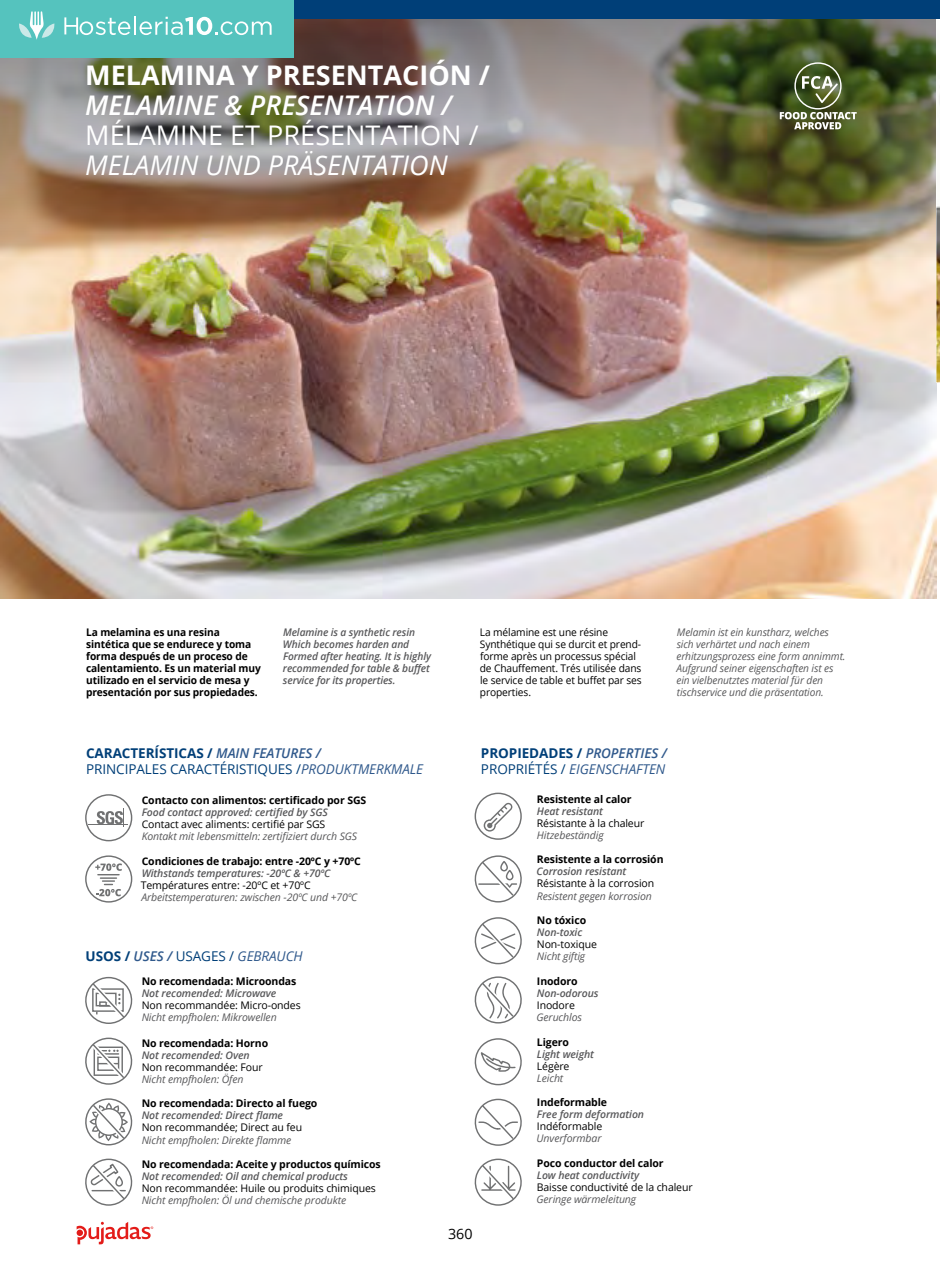
<style>
.page{position:relative;width:940px;height:1262px;background:#fff}
.page>*{position:absolute;margin:0;border:0;box-sizing:border-box;transform-origin:0 0}
.t1{font:27px "Open Sans";color:#fff}
.t2{font:700 27px "Open Sans";color:#fff}
.t3{font:italic 600 27px "Open Sans";color:#fff}
.t4{font:italic 27px "Open Sans";color:#fff}
.t5{font:14.25px "Open Sans";color:#000}
.t6{font:italic 13.5px/16.2px "Open Sans";letter-spacing:-.005em;color:#30598c}
.t7{font:13.5px/16.2px "Open Sans";letter-spacing:-.005em;color:#003f78}
.t8{font:italic 10.5px/12px "Open Sans";letter-spacing:-.01em;color:#58585a}
.t9{font:700 10.5px/12px "Open Sans";letter-spacing:-.01em;color:#000}
.t10{font:10.5px/12px "Open Sans";letter-spacing:-.01em;color:#000}
.t11{font:italic 600 10.5px/12px "Open Sans";letter-spacing:-.01em;color:#58585a}
.s1{font-weight:700}
.s2{font-weight:600;font-style:italic;color:#30598c}
.s3{font-style:italic;color:#30598c}
.s4{font-weight:700;font-style:normal;color:#003f78}
.s5{font-weight:600}
.s6{font-style:normal;color:#003f78}
</style>
<div class="page">
<img style="left:0;top:257px;width:935px;height:341px">
<img style="left:0;top:19px;width:935px;height:238px">
<svg style="left:779px;top:62px;width:77px;height:67px;background:#606d46"></svg>
<img style="left:935px;top:19px;width:4px;height:363px">
<svg style="left:85px;top:794px;width:47px;height:47px"></svg>
<svg style="left:85px;top:855px;width:47px;height:47px"></svg>
<svg style="left:85px;top:976px;width:48px;height:47px"></svg>
<svg style="left:85px;top:1037px;width:48px;height:47px"></svg>
<svg style="left:85px;top:1098px;width:48px;height:47px"></svg>
<svg style="left:85px;top:1158px;width:48px;height:47px"></svg>
<svg style="left:474px;top:792px;width:47px;height:47px"></svg>
<svg style="left:474px;top:855px;width:48px;height:47px"></svg>
<svg style="left:474px;top:917px;width:48px;height:47px"></svg>
<svg style="left:474px;top:976px;width:48px;height:47px"></svg>
<svg style="left:474px;top:1038px;width:48px;height:47px"></svg>
<svg style="left:474px;top:1098px;width:48px;height:47px"></svg>
<svg style="left:474px;top:1158px;width:48px;height:47px"></svg>
<hr style="left:935px;top:0;width:4px;height:19px;background:#003f78">
<div style="left:78px;top:0;width:857px;height:19px;background:#003f78"></div>
<svg style="left:77px;top:1221px;width:76px;height:22px"></svg>
<div style="left:0;top:0;width:293px;height:57px;background:#55c3be"></div>
<svg style="left:64px;top:16px;width:207px;height:19px"></svg>
<svg style="left:19px;top:11px;width:36px;height:29px"></svg>
<h1 class="t2" style="left:85px;top:56px;width:406px">MELAMINA Y PRESENTACIÓN /</h1>
<h1 class="t3" style="left:85px;top:87px;width:368px">MELAMINE &amp; PRESENTATION /</h1>
<h1 class="t1" style="left:85px;top:117px;width:394px">MÉLAMINE ET PRÉSENTATION /</h1>
<h1 class="t4" style="left:85px;top:147px;width:364px">MELAMIN UND PRÄSENTATION</h1>
<p class="t9" style="left:86px;top:625px;width:176px">La melamina es una resina sintética que se endurece y toma forma después de un proceso de calentamiento. Es un material muy utilizado en el servicio de mesa y presentación por sus propiedades.</p>
<p class="t11" style="left:283px;top:625px;width:149px">Melamine is a synthetic resin<br>Which becomes harden and<br>Formed after heating. It is highly recommended for table &amp; buffet service for its properties.</p>
<p class="t10" style="left:479px;top:625px;width:163px">La mélamine est une résine<br>Synthétique qui se durcit et prend&shy;forme après un processus spécial de Chauffement. Trés utilisée dans le service de table et buffet par ses properties.</p>
<p class="t8" style="left:676px;top:625px;width:170px">Melamin ist ein kunstharz, welches sich verhärtet und nach einem erhitzungsprozess eine form annimmt.<br>Aufgrund seiner eigenschaften ist es ein vielbenutztes material für den tischservice und die präsentation.</p>
<p class="t7" style="left:86px;top:744px;width:338px"><span class="s1">CARACTERÍSTICAS /</span> <span class="s2">MAIN FEATURES /<br></span>PRINCIPALES CARACTÉRISTIQUES /<span class="s3">PRODUKTMERKMALE</span></p>
<p class="t6" style="left:480px;top:744px;width:187px"><span class="s4">PROPIEDADES /</span> <span class="s5">PROPERTIES /<br></span><span class="s6">PROPRIÉTÉS /</span> EIGENSCHAFTEN</p>
<p class="t9" style="left:142px;top:793px;width:226px">Contacto con alimentos: certificado por SGS</p>
<p class="t11" style="left:142px;top:805px;width:188px">Food contact approved: certified by SGS</p>
<p class="t10" style="left:142px;top:817px;width:185px">Contact avec aliments: certifié par SGS</p>
<p class="t8" style="left:142px;top:829px;width:217px">Kontakt mit lebensmitteln: zertifiziert durch SGS</p>
<p class="t9" style="left:142px;top:854px;width:221px">Condiciones de trabajo: entre -20ºC y +70ºC</p>
<p class="t11" style="left:142px;top:866px;width:190px">Withstands temperatures: -20ºC &amp; +70ºC</p>
<p class="t10" style="left:141px;top:878px;width:171px">Températures entre: -20ºC et +70ºC</p>
<p class="t8" style="left:141px;top:890px;width:217px">Arbeitstemperaturen: zwischen -20ºC und +70ºC</p>
<p class="t6" style="left:86px;top:947px;width:218px"><span class="s4">USOS /</span> <span class="s5">USES /</span> <span class="s6">USAGES /</span> GEBRAUCH</p>
<p class="t9" style="left:142px;top:974px;width:156px">No recomendada: Microondas</p>
<p class="t11" style="left:142px;top:986px;width:136px">Not recomended: Microwave</p>
<p class="t10" style="left:142px;top:998px;width:160px">Non recommandée: Micro-ondes</p>
<p class="t8" style="left:142px;top:1010px;width:136px">Nicht empfholen: Mikrowellen</p>
<p class="t9" style="left:142px;top:1036px;width:128px">No recomendada: Horno</p>
<p class="t11" style="left:142px;top:1048px;width:109px">Not recomended: Oven</p>
<p class="t10" style="left:142px;top:1060px;width:122px">Non recommandée: Four</p>
<p class="t8" style="left:142px;top:1072px;width:103px">Nicht empfholen: Öfen</p>
<p class="t9" style="left:142px;top:1097px;width:177px">No recomendada: Directo al fuego</p>
<p class="t11" style="left:142px;top:1109px;width:143px">Not recomended: Direct flame</p>
<p class="t10" style="left:142px;top:1121px;width:162px">Non recommandée; Direct au feu</p>
<p class="t8" style="left:142px;top:1133px;width:151px">Nicht empfholen: Direkte flamme</p>
<p class="t9" style="left:142px;top:1157px;width:240px">No recomendada: Aceite y productos químicos</p>
<p class="t11" style="left:142px;top:1169px;width:208px">Not recomended: Oil and chemical products</p>
<p class="t10" style="left:142px;top:1181px;width:235px">Non recommandée: Huile ou produits chimiques</p>
<p class="t8" style="left:142px;top:1193px;width:206px">Nicht empfholen: Öl und chemische produkte</p>
<h2 class="t5" style="left:448px;top:1224px;width:26px">360</h2>
<p class="t9" style="left:536px;top:792px;width:96px">Resistente al calor</p>
<p class="t11" style="left:536px;top:804px;width:68px">Heat resistant</p>
<p class="t10" style="left:536px;top:816px;width:109px">Résistante à la chaleur</p>
<p class="t8" style="left:536px;top:828px;width:68px">Hitzebeständig</p>
<p class="t9" style="left:536px;top:853px;width:128px">Resistente a la corrosión</p>
<p class="t11" style="left:536px;top:865px;width:91px">Corrosion resistant</p>
<p class="t10" style="left:536px;top:877px;width:119px">Résistante à la corrosion</p>
<p class="t8" style="left:536px;top:889px;width:117px">Resistent gegen korrosion</p>
<p class="t9" style="left:536px;top:913px;width:51px">No tóxico</p>
<p class="t11" style="left:536px;top:925px;width:47px">Non-toxic</p>
<p class="t10" style="left:536px;top:937px;width:62px">Non-toxique</p>
<p class="t8" style="left:536px;top:949px;width:50px">Nicht giftig</p>
<p class="t9" style="left:536px;top:974px;width:42px">Inodoro</p>
<p class="t11" style="left:536px;top:986px;width:63px">Non-odorous</p>
<p class="t10" style="left:536px;top:998px;width:40px">Inodore</p>
<p class="t8" style="left:536px;top:1010px;width:47px">Geruchlos</p>
<p class="t9" style="left:536px;top:1035px;width:34px">Ligero</p>
<p class="t11" style="left:536px;top:1047px;width:59px">Light weight</p>
<p class="t10" style="left:536px;top:1059px;width:34px">Légère</p>
<p class="t8" style="left:536px;top:1071px;width:28px">Leicht</p>
<p class="t9" style="left:536px;top:1096px;width:72px">Indeformable</p>
<p class="t11" style="left:536px;top:1108px;width:109px">Free form deformation</p>
<p class="t10" style="left:536px;top:1120px;width:67px">Indéformable</p>
<p class="t8" style="left:536px;top:1131px;width:66px">Unverformbar</p>
<p class="t9" style="left:536px;top:1156px;width:128px">Poco conductor del calor</p>
<p class="t11" style="left:536px;top:1168px;width:104px">Low heat conductivity</p>
<p class="t10" style="left:536px;top:1180px;width:157px">Baisse conductivité de la chaleur</p>
<p class="t8" style="left:536px;top:1192px;width:101px">Geringe wärmeleitung</p>
</div>
